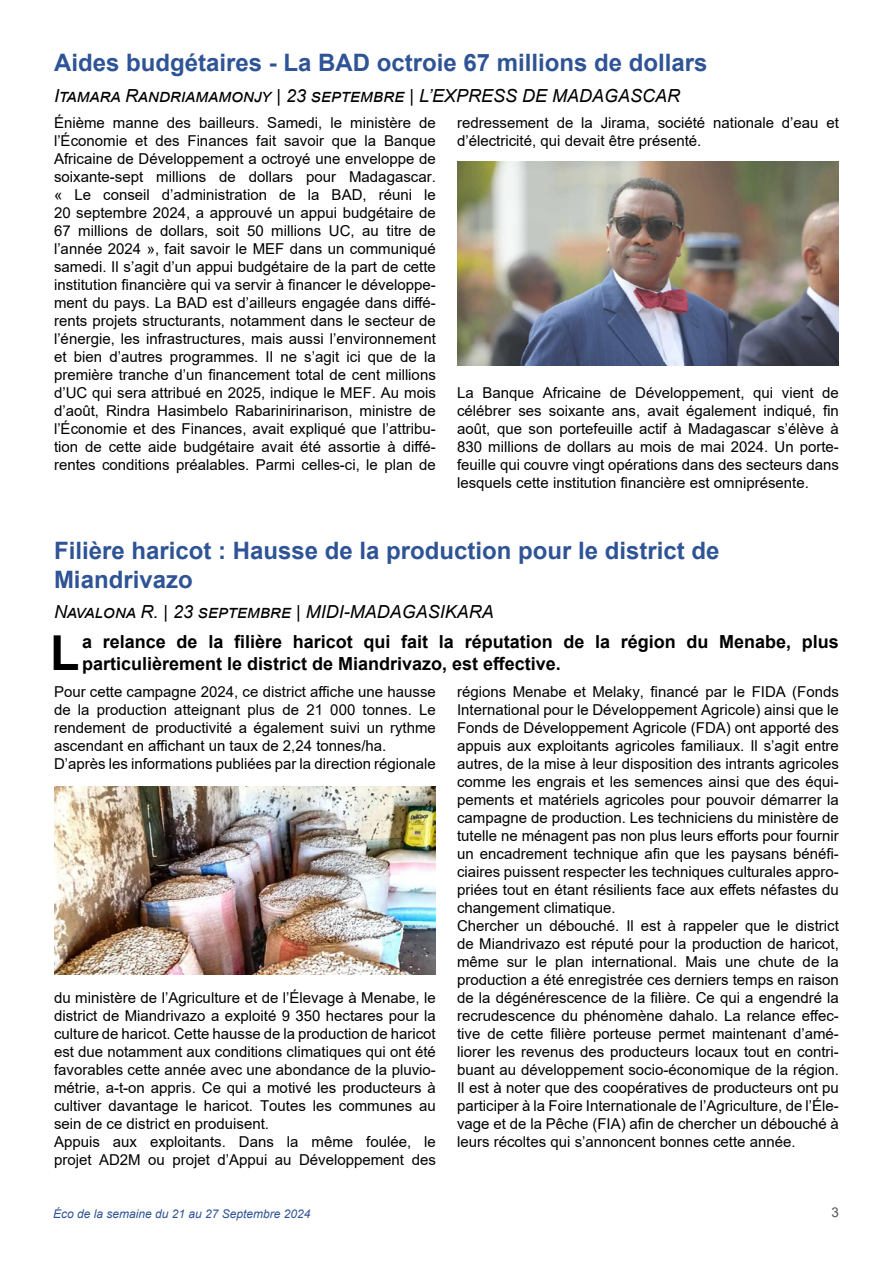
<style>
.page{position:relative;width:893px;height:1263px;background:#fff}
.page>*{position:absolute;margin:0;border:0;box-sizing:border-box;transform-origin:0 0}
.t1{font:700 48.15px "Arial";color:#000}
.t2{font:700 24px/28.8px "Arial";color:#2f5496}
.t3{font:700 18px/21.6px "Arial";color:#000}
.t4{font:italic 18px "Arial";color:#000}
.t5{font:15px/18px "Arial";color:#000}
.t6{font:13.5px "Arial";color:#525252}
.t7{font:italic 12px "Arial";color:#2f5496}
</style>
<div class="page">
<img style="left:457px;top:162px;width:382px;height:204px">
<img style="left:54px;top:786px;width:382px;height:188px">
<h2 class="t2" style="left:54px;top:49px;width:655px">Aides budgétaires - La BAD octroie 67 millions de dollars</h2>
<p class="t4" style="left:54px;top:84px;width:628px">Itamara Randriamamonjy | 23 septembre | L’EXPRESS DE MADAGASCAR</p>
<p class="t5" style="left:54px;top:114px;width:383px;text-align:justify">Énième manne des bailleurs. Samedi, le ministère de l’Économie et des Finances fait savoir que la Banque Africaine de Développement a octroyé une enveloppe de soixante-sept millions de dollars pour Madagascar. « Le conseil d’administration de la BAD, réuni le 20 septembre 2024, a approuvé un appui budgétaire de 67 millions de dollars, soit 50 millions UC, au titre de l’année 2024 », fait savoir le MEF dans un communiqué samedi. Il s’agit d’un appui budgétaire de la part de cette institution financière qui va servir à financer le développe&shy;ment du pays. La BAD est d’ailleurs engagée dans diffé&shy;rents projets structurants, notamment dans le secteur de l’énergie, les infrastructures, mais aussi l’environnement et bien d’autres programmes. Il ne s’agit ici que de la première tranche d’un financement total de cent millions d’UC qui sera attribué en 2025, indique le MEF. Au mois d’août, Rindra Hasimbelo Rabarinirinarison, ministre de l’Économie et des Finances, avait expliqué que l’attribu&shy;tion de cette aide budgétaire avait été assortie à diffé&shy;rentes conditions préalables. Parmi celles-ci, le plan de</p>
<p class="t5" style="left:457px;top:114px;width:383px">redressement de la Jirama, société nationale d’eau et d’électricité, qui devait être présenté.</p>
<p class="t5" style="left:457px;top:384px;width:383px;text-align:justify">La Banque Africaine de Développement, qui vient de célébrer ses soixante ans, avait également indiqué, fin août, que son portefeuille actif à Madagascar s’élève à 830 millions de dollars au mois de mai 2024. Un porte&shy;feuille qui couvre vingt opérations dans des secteurs dans lesquels cette institution financière est omniprésente.</p>
<h2 class="t2" style="left:54px;top:537px;width:667px">Filière haricot : Hausse de la production pour le district de<br>Miandrivazo</h2>
<p class="t4" style="left:54px;top:600px;width:441px">Navalona R. | 23 septembre | MIDI-MADAGASIKARA</p>
<h1 class="t1" style="left:50px;top:619px;width:31px">L</h1>
<p class="t3" style="left:82px;top:631px;width:758px">a relance de la filière haricot qui fait la réputation de la région du Menabe, plus particulièrement le district de Miandrivazo, est effective.</p>
<p class="t5" style="left:54px;top:682px;width:383px">Pour cette campagne 2024, ce district affiche une hausse de la production atteignant plus de 21 000 tonnes. Le rendement de productivité a également suivi un rythme ascendant en affichant un taux de 2,24 tonnes/ha.<br>D’après les informations publiées par la direction régionale</p>
<p class="t5" style="left:457px;top:682px;width:383px">régions Menabe et Melaky, financé par le FIDA (Fonds International pour le Développement Agricole) ainsi que le Fonds de Développement Agricole (FDA) ont apporté des appuis aux exploitants agricoles familiaux. Il s’agit entre autres, de la mise à leur disposition des intrants agricoles comme les engrais et les semences ainsi que des équi&shy;pements et matériels agricoles pour pouvoir démarrer la campagne de production. Les techniciens du ministère de tutelle ne ménagent pas non plus leurs efforts pour fournir un encadrement technique afin que les paysans bénéfi&shy;ciaires puissent respecter les techniques culturales appro&shy;priées tout en étant résilients face aux effets néfastes du changement climatique.<br>Chercher un débouché. Il est à rappeler que le district de Miandrivazo est réputé pour la production de haricot, même sur le plan international. Mais une chute de la production a été enregistrée ces derniers temps en raison de la dégénérescence de la filière. Ce qui a engendré la recrudescence du phénomène dahalo. La relance effec&shy;tive de cette filière porteuse permet maintenant d’amé&shy;liorer les revenus des producteurs locaux tout en contri&shy;buant au développement socio-économique de la région.<br>Il est à noter que des coopératives de producteurs ont pu participer à la Foire Internationale de l’Agriculture, de l’Éle&shy;vage et de la Pêche (FIA) afin de chercher un débouché à leurs récoltes qui s’annoncent bonnes cette année.</p>
<p class="t5" style="left:54px;top:988px;width:383px">du ministère de l’Agriculture et de l’Élevage à Menabe, le district de Miandrivazo a exploité 9 350 hectares pour la culture de haricot. Cette hausse de la production de haricot est due notamment aux conditions climatiques qui ont été favorables cette année avec une abondance de la pluvio&shy;métrie, a-t-on appris. Ce qui a motivé les producteurs à cultiver davantage le haricot. Toutes les communes au sein de ce district en produisent.<br>Appuis aux exploitants. Dans la même foulée, le projet AD2M ou projet d’Appui au Développement des</p>
<p class="t7" style="left:53px;top:1205px;width:259px">Éco de la semaine du 21 au 27 Septembre 2024</p>
<p class="t6" style="left:831px;top:1203px;width:9px">3</p>
</div>
